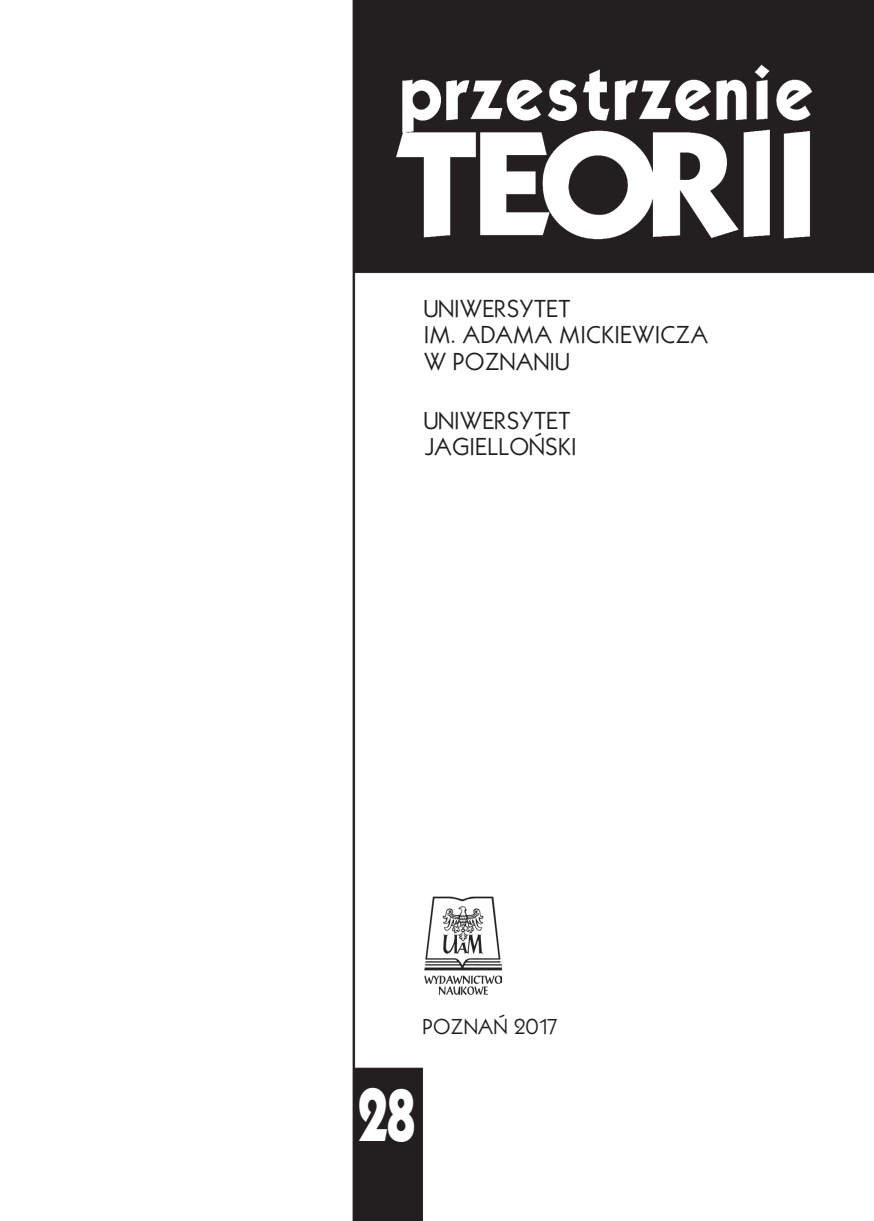
<style>
.page{position:relative;width:874px;height:1221px;background:#fff}
.page>*{position:absolute;margin:0;border:0;box-sizing:border-box;transform-origin:0 0}
.t1{font:700 63px "Kabana";color:#fff;scale:.7 1}
.t2{font:21.88px/26.2px "Kabana";color:#231f20}
.t3{font:19.25px "Kabana";color:#231f20}
</style>
<div class="page">
<img style="left:352px;top:0;width:521px;height:1220px">
<div style="left:353px;top:1084px;width:64px;height:61px;background:#231f20"></div>
<img style="left:424px;top:896px;width:76px;height:99px">
<p class="t2" style="left:423px;top:295px;width:286px">UNIWERSYTET<br>IM. ADAMA MICKIEWICZA<br>W POZNANIU</p>
<p class="t2" style="left:423px;top:407px;width:154px">UNIWERSYTET<br>JAGIELLOŃSKI</p>
<p class="t3" style="left:422px;top:1013px;width:137px">POZNAŃ 2017</p>
<h1 class="t1" style="left:356px;top:1070px;width:86px">28</h1>
</div>
